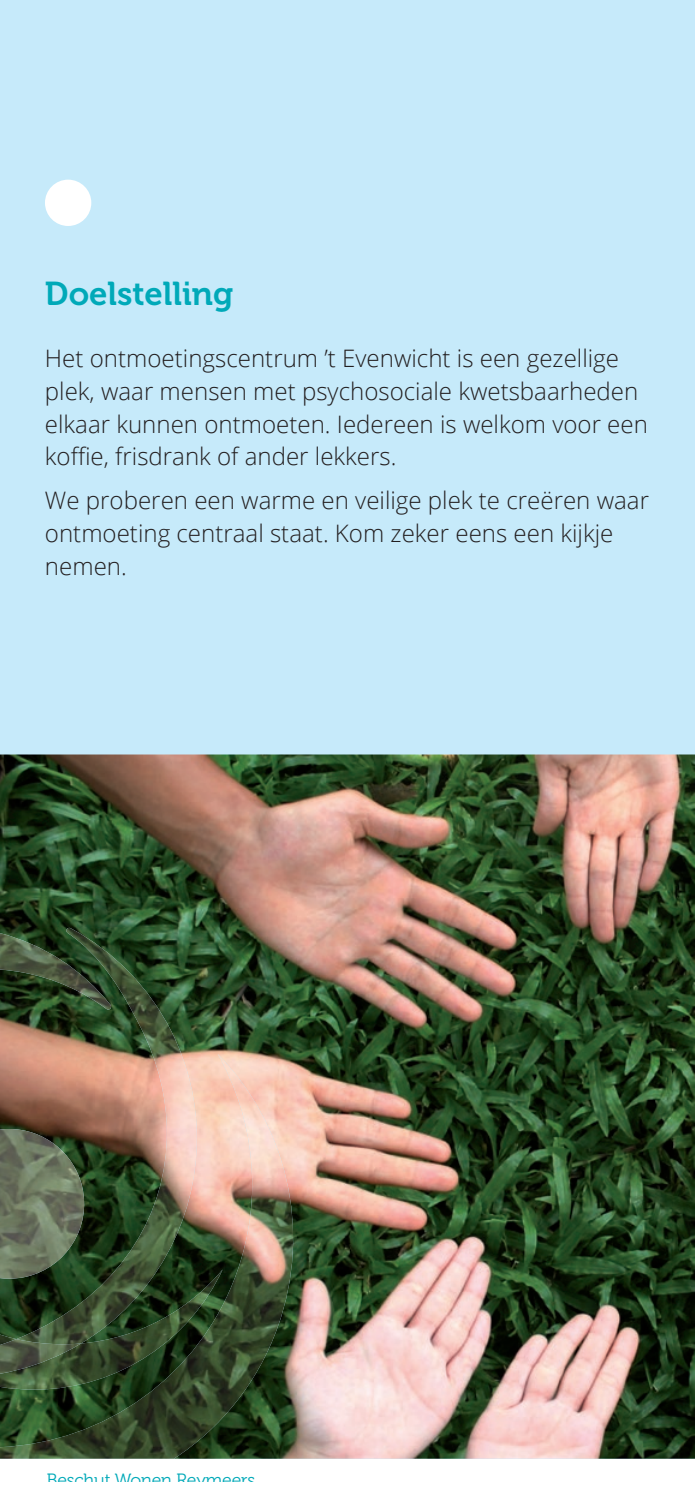
<style>
.page{position:relative;width:695px;height:1489px;background:#fff}
.page>*{position:absolute;margin:0;border:0;box-sizing:border-box;transform-origin:0 0}
.t1{font:33px "Museo 700";color:#00a9b8}
.t2{font:300 24px/33px "Open Sans";color:#231f20}
.t3{font:17.75px "Museo 300";letter-spacing:-.01em;color:#00a9b8}
</style>
<div class="page">
<div style="left:0;top:0;width:694px;height:1458px;background:#c6eafa"></div>
<div style="left:45px;top:180px;width:46px;height:46px;background:#fff;border-radius:50%"></div>
<img style="left:0;top:754px;width:694px;height:704px">
<img style="left:0;top:933px;width:16px;height:76px">
<svg style="left:0;top:1458px;width:174px;height:1px"></svg>
<img style="left:0;top:1053px;width:313px;height:405px">
<img style="left:16px;top:927px;width:181px;height:417px">
<img style="left:0;top:1338px;width:81px;height:35px">
<h1 class="t1" style="left:45px;top:275px;width:190px">Doelstelling</h1>
<p class="t2" style="left:45px;top:341px;width:604px">Het ontmoetingscentrum ’t Evenwicht is een gezellige plek, waar mensen met psychosociale kwetsbaarheden elkaar kunnen ontmoeten. Iedereen is welkom voor een koffie, frisdrank of ander lekkers.</p>
<p class="t2" style="left:45px;top:483px;width:605px">We proberen een warme en veilige plek te creëren waar ontmoeting centraal staat. Kom zeker eens een kijkje nemen.</p>
<p class="t3" style="left:47px;top:1470px;width:210px">Beschut Wonen Reymeers</p>
</div>
